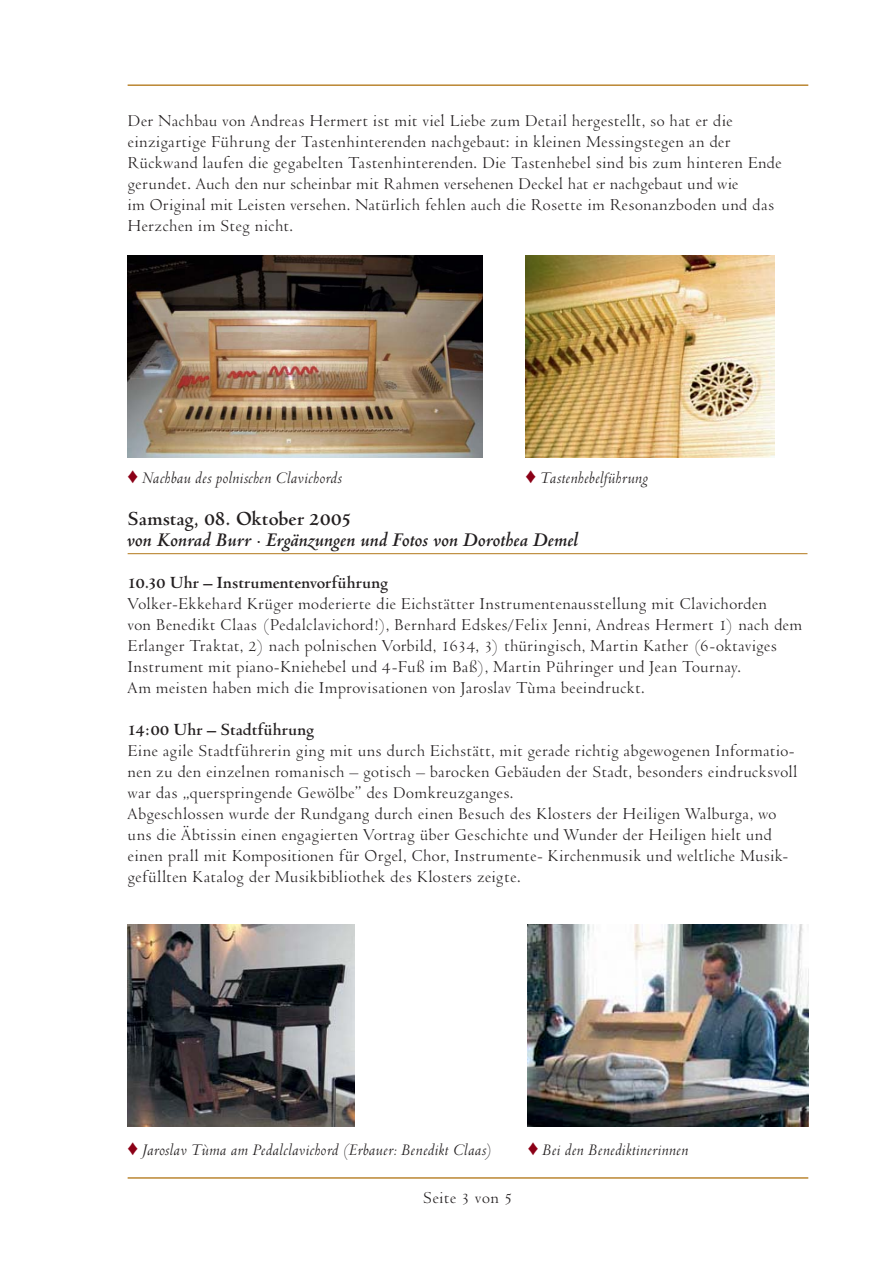
<style>
.page{position:relative;width:893px;height:1263px;background:#fff}
.page>*{position:absolute;margin:0;border:0;box-sizing:border-box;transform-origin:0 0}
.t1{font:italic 700 21px "Venetian 301 BT";letter-spacing:-.005em;color:#231f20}
.t2{font:700 21px "Venetian 301 BT";color:#231f20}
.t3{font:18px/21px "Venetian 301 BT";color:#231f20}
.t4{font:italic 18px "Venetian 301 BT";letter-spacing:-.005em;color:#231f20}
.t5{font:700 18px "Venetian 301 BT";letter-spacing:.005em;color:#231f20}
.s1{color:#8b0017}
</style>
<div class="page">
<hr style="left:128px;top:84px;width:680px;height:2px;background:#bb8632">
<hr style="left:128px;top:1177px;width:680px;height:2px;background:#bb8632">
<img style="left:127px;top:255px;width:356px;height:202px">
<img style="left:525px;top:255px;width:249px;height:202px">
<hr style="left:128px;top:553px;width:679px;height:1px;background:#bb8632">
<img style="left:128px;top:924px;width:226px;height:202px">
<img style="left:527px;top:924px;width:281px;height:202px">
<p class="t3" style="left:128px;top:112px;width:656px">Der Nachbau von Andreas Hermert ist mit viel Liebe zum Detail hergestellt, so hat er die<br>einzig artige Führung der Tastenhinterenden nachgebaut: in kleinen Messingstegen an der Rückwand laufen die gegabelten Tastenhinterenden. Die Tastenhebel sind bis zum hinteren Ende gerundet. Auch den nur scheinbar mit Rahmen versehenen Deckel hat er nachgebaut und wie<br>im Original mit Leisten versehen. Natürlich fehlen auch die Rosette im Resonanzboden und das Herzchen im Steg nicht.</p>
<p class="t4" style="left:128px;top:470px;width:216px"><span class="s1">♦</span> Nachbau des polnischen Clavichords</p>
<p class="t4" style="left:525px;top:470px;width:124px"><span class="s1">♦</span> Tastenhebelführung</p>
<p class="t2" style="left:128px;top:510px;width:225px">Samstag, 08. Oktober 2005</p>
<p class="t1" style="left:128px;top:531px;width:452px">von Konrad Burr · Ergänzungen und Fotos von Dorothea Demel</p>
<p class="t5" style="left:128px;top:575px;width:262px">10.30 Uhr – Instrumentenvorführung</p>
<p class="t3" style="left:128px;top:595px;width:676px">Volker-Ekkehard Krüger moderierte die Eichstätter Instrumentenausstellung mit Clavichorden<br>von Benedikt Claas (Pedalclavichord!), Bernhard Edskes/Felix Jenni, Andreas Hermert 1) nach dem Erlanger Traktat, 2) nach polnischen Vorbild, 1634, 3) thüringisch, Martin Kather (6-oktaviges Instrument mit piano-Kniehebel und 4-Fuß im Baß), Martin Pühringer und Jean Tournay.<br>Am meisten haben mich die Improvisationen von Jaroslav Tùma beeindruckt.</p>
<p class="t5" style="left:128px;top:722px;width:188px">14:00 Uhr – Stadtführung</p>
<p class="t3" style="left:128px;top:742px;width:671px">Eine agile Stadtführerin ging mit uns durch Eichstätt, mit gerade richtig abgewogenen Informatio&shy;nen zu den einzelnen romanisch – gotisch – barocken Gebäuden der Stadt, besonders eindrucksvoll war das „querspringende Gewölbe” des Domkreuzganges.<br>Abgeschlossen wurde der Rundgang durch einen Besuch des Klosters der Heiligen Walburga, wo uns die Äbtissin einen engagierten Vortrag über Geschichte und Wunder der Heiligen hielt und einen prall mit Kompositionen für Orgel, Chor, Instrumente- Kirchenmusik und weltliche Musik&shy;gefüllten Katalog der Musikbibliothek des Klosters zeigte.</p>
<p class="t4" style="left:128px;top:1142px;width:366px"><span class="s1">♦</span> Jaroslav Tùma am Pedalclavichord (Erbauer: Benedikt Claas)</p>
<p class="t4" style="left:527px;top:1142px;width:163px"><span class="s1">♦</span> Bei den Benediktinerinnen</p>
<p class="t3" style="left:423px;top:1189px;width:92px">Seite 3 von 5</p>
</div>
